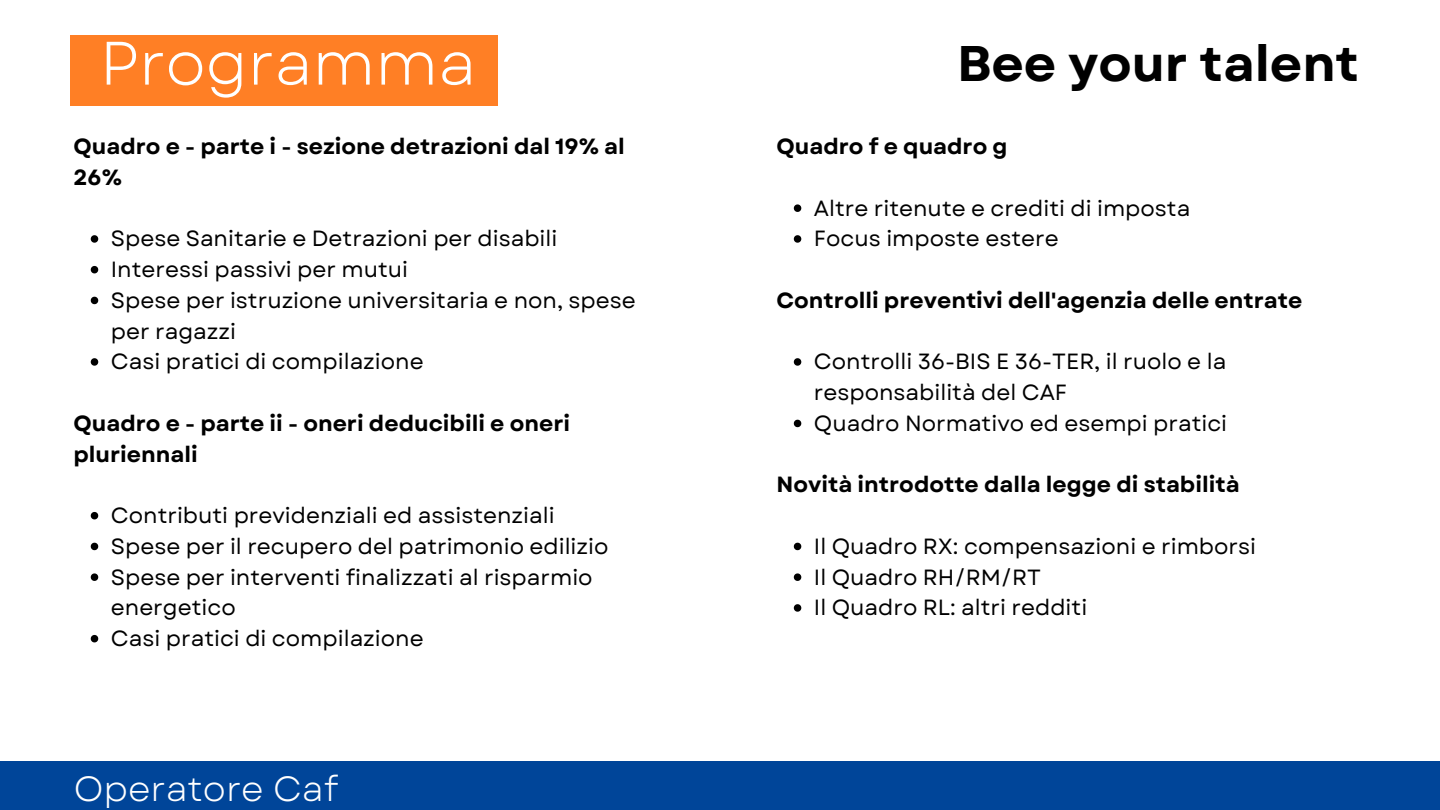
<style>
.page{position:relative;width:1440px;height:810px;background:#fff}
.page>*{position:absolute;margin:0;border:0;box-sizing:border-box;transform-origin:0 0}
.t1{font:61.2px "Garet";color:#fff}
.t2{font:700 50px "Garet";color:#000}
.t3{font:35px "Garet";color:#fff}
.t4{font:22px/30.8px "Garet";color:#000}
.t5{font:700 22px/30.8px "Garet";color:#000}
</style>
<div class="page">
<svg style="left:91px;top:235px;width:7px;height:8px"></svg>
<svg style="left:91px;top:266px;width:7px;height:7px"></svg>
<svg style="left:91px;top:297px;width:7px;height:7px"></svg>
<svg style="left:91px;top:358px;width:7px;height:8px"></svg>
<svg style="left:91px;top:512px;width:7px;height:7px"></svg>
<svg style="left:91px;top:543px;width:7px;height:7px"></svg>
<svg style="left:91px;top:573px;width:7px;height:8px"></svg>
<svg style="left:91px;top:635px;width:7px;height:7px"></svg>
<div style="left:70px;top:35px;width:428px;height:71px;background:#ff7f25"></div>
<div style="left:0;top:762px;width:1440px;height:48px;background:#004599"></div>
<svg style="left:794px;top:204px;width:7px;height:8px"></svg>
<svg style="left:794px;top:235px;width:7px;height:8px"></svg>
<svg style="left:794px;top:358px;width:7px;height:8px"></svg>
<svg style="left:794px;top:420px;width:7px;height:7px"></svg>
<svg style="left:794px;top:543px;width:7px;height:7px"></svg>
<svg style="left:794px;top:573px;width:7px;height:8px"></svg>
<svg style="left:794px;top:604px;width:7px;height:8px"></svg>
<h1 class="t1" style="left:100px;top:19px;width:378px">Programma</h1>
<h2 class="t2" style="left:957px;top:28px;width:403px">Bee your talent</h2>
<p class="t5" style="left:777px;top:131px;width:233px">Quadro f e quadro g</p>
<p class="t5" style="left:74px;top:131px;width:553px">Quadro e - parte i - sezione detrazioni dal 19% al<br>26%</p>
<p class="t4" style="left:111px;top:223px;width:526px">Spese Sanitarie e Detrazioni per disabili<br>Interessi passivi per mutui<br>Spese per istruzione universitaria e non, spese per ragazzi<br>Casi pratici di compilazione</p>
<p class="t5" style="left:74px;top:408px;width:498px">Quadro e - parte ii - oneri deducibili e oneri pluriennali</p>
<p class="t4" style="left:111px;top:500px;width:499px">Contributi previdenziali ed assistenziali Spese per il recupero del patrimonio edilizio Spese per interventi finalizzati al risparmio energetico<br>Casi pratici di compilazione</p>
<h3 class="t3" style="left:74px;top:763px;width:266px">Operatore Caf</h3>
<p class="t4" style="left:814px;top:193px;width:378px">Altre ritenute e crediti di imposta<br>Focus imposte estere</p>
<p class="t5" style="left:777px;top:285px;width:527px">Controlli preventivi dell'agenzia delle entrate</p>
<p class="t4" style="left:814px;top:346px;width:415px">Controlli 36-BIS E 36-TER, il ruolo e la responsabilità del CAF<br>Quadro Normativo ed esempi pratici</p>
<p class="t5" style="left:777px;top:469px;width:465px">Novità introdotte dalla legge di stabilità</p>
<p class="t4" style="left:814px;top:531px;width:444px">Il Quadro RX: compensazioni e rimborsi<br>Il Quadro RH/RM/RT<br>Il Quadro RL: altri redditi</p>
</div>
